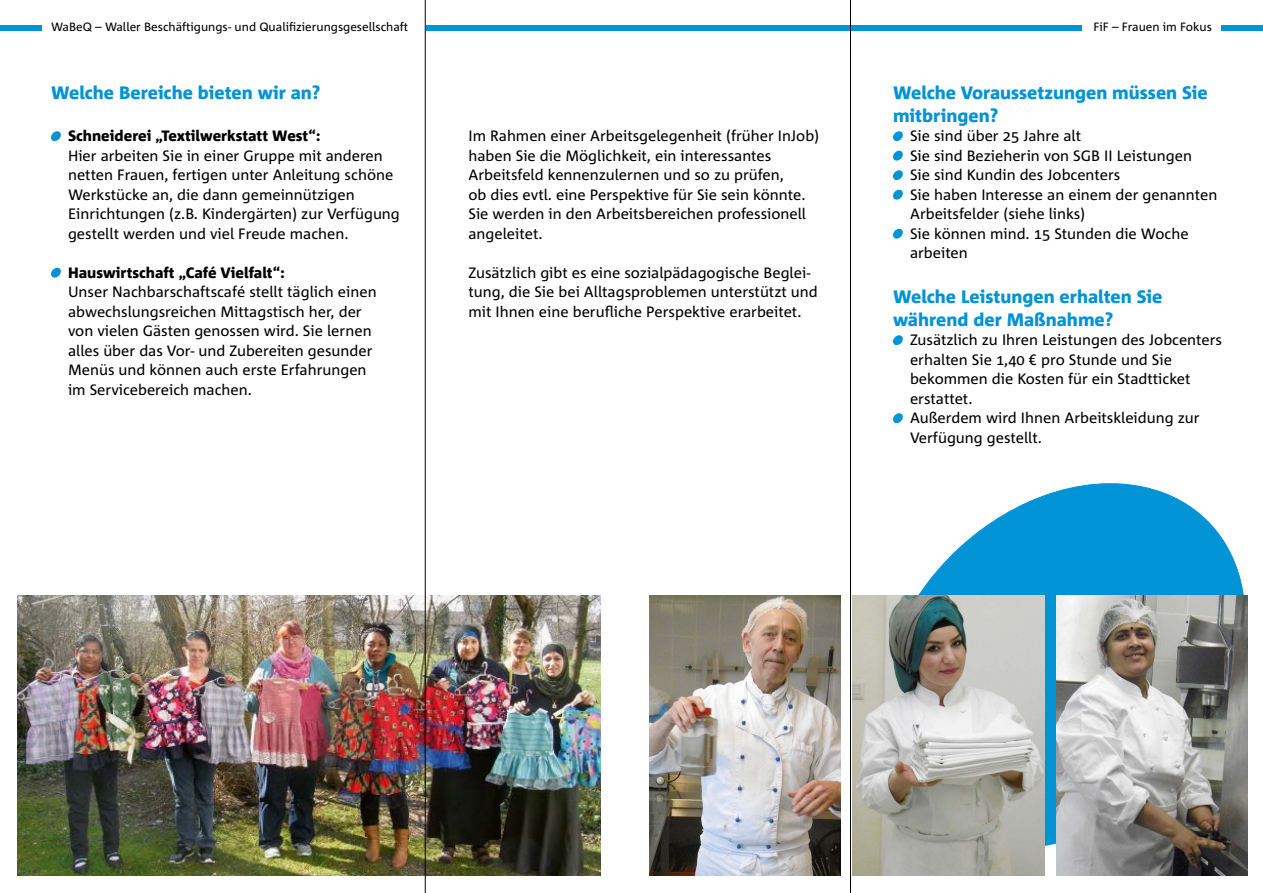
<style>
.page{position:relative;width:1263px;height:893px;background:#fff}
.page>*{position:absolute;margin:0;border:0;box-sizing:border-box;transform-origin:0 0}
.Head_13_Erwachsene{font:800 18px/22.5px "Corpid";color:#0093d6}
.Corpid_10_13_Einzug{font:15px/19.5px "Corpid";color:#000}
.t1{font:12px "Corpid";color:#000}
.s1{font-weight:800}
</style>
<div class="page">
<svg style="left:918px;top:483px;width:326px;height:369px;fill:#0093d6"></svg>
<div style="left:426px;top:25px;width:656px;height:6px;background:#0093d6"></div>
<div style="left:0;top:25px;width:41px;height:6px;background:#0093d6"></div>
<div style="left:1221px;top:25px;width:42px;height:6px;background:#0093d6"></div>
<svg style="left:51px;top:131px;width:10px;height:10px"></svg>
<svg style="left:51px;top:268px;width:10px;height:10px"></svg>
<svg style="left:893px;top:131px;width:10px;height:10px"></svg>
<svg style="left:893px;top:151px;width:10px;height:10px"></svg>
<svg style="left:893px;top:170px;width:10px;height:10px"></svg>
<svg style="left:893px;top:190px;width:10px;height:10px"></svg>
<svg style="left:893px;top:229px;width:10px;height:10px"></svg>
<svg style="left:893px;top:335px;width:10px;height:10px"></svg>
<svg style="left:893px;top:413px;width:10px;height:10px"></svg>
<img style="left:17px;top:595px;width:584px;height:281px">
<img style="left:853px;top:595px;width:191px;height:281px">
<img style="left:1056px;top:595px;width:192px;height:281px">
<img style="left:649px;top:595px;width:192px;height:281px">
<hr style="left:850px;top:0;width:1px;height:893px;background:#000">
<hr style="left:425px;top:0;width:1px;height:893px;background:#000">
<p class="t1" style="left:51px;top:20px;width:359px">WaBeQ – Waller Beschäftigungs- und Qualifizierungsgesellschaft</p>
<p class="t1" style="left:1093px;top:20px;width:120px">FiF – Frauen im Fokus</p>
<p class="Head_13_Erwachsene" style="left:51px;top:82px;width:271px">Welche Bereiche bieten wir an?</p>
<p class="Corpid_10_13_Einzug" style="left:68px;top:126px;width:333px"><span class="s1">Schneiderei „Textilwerkstatt West“:<br></span>Hier arbeiten Sie in einer Gruppe mit anderen netten Frauen, fertigen unter Anleitung schöne Werkstücke an, die dann gemeinnützigen Einrichtungen (z.B. Kindergärten) zur Verfügung gestellt werden und viel Freude machen.</p>
<p class="Corpid_10_13_Einzug" style="left:68px;top:263px;width:310px"><span class="s1">Hauswirtschaft „Café Vielfalt“:<br></span>Unser Nachbarschaftscafé stellt täglich einen abwechslungsreichen Mittagstisch her, der von vielen Gästen genossen wird. Sie lernen alles über das Vor- und Zubereiten gesunder Menüs und können auch erste Erfahrungen im Servicebereich machen.</p>
<p class="Corpid_10_13_Einzug" style="left:468px;top:126px;width:352px">Im Rahmen einer Arbeitsgelegenheit (früher InJob) haben Sie die Möglichkeit, ein interessantes Arbeitsfeld kennenzulernen und so zu prüfen,<br>ob dies evtl. eine Perspektive für Sie sein könnte.</p>
<p class="Corpid_10_13_Einzug" style="left:468px;top:204px;width:339px">Sie werden in den Arbeitsbereichen professionell angeleitet.</p>
<p class="Corpid_10_13_Einzug" style="left:468px;top:263px;width:351px">Zusätzlich gibt es eine sozialpädagogische Beglei&shy;tung, die Sie bei Alltagsproblemen unterstützt und mit Ihnen eine berufliche Perspektive erarbeitet.</p>
<p class="Head_13_Erwachsene" style="left:893px;top:82px;width:316px">Welche Voraussetzungen müssen Sie mitbringen?</p>
<p class="Corpid_10_13_Einzug" style="left:910px;top:126px;width:173px">Sie sind über 25 Jahre alt</p>
<p class="Corpid_10_13_Einzug" style="left:910px;top:146px;width:284px">Sie sind Bezieherin von SGB II Leistungen</p>
<p class="Corpid_10_13_Einzug" style="left:910px;top:165px;width:212px">Sie sind Kundin des Jobcenters</p>
<p class="Corpid_10_13_Einzug" style="left:910px;top:185px;width:309px">Sie haben Interesse an einem der genannten<br>Arbeitsfelder (siehe links)</p>
<p class="Corpid_10_13_Einzug" style="left:910px;top:224px;width:280px">Sie können mind. 15 Stunden die Woche arbeiten</p>
<p class="Head_13_Erwachsene" style="left:893px;top:286px;width:271px">Welche Leistungen erhalten Sie während der Maßnahme?</p>
<p class="Corpid_10_13_Einzug" style="left:910px;top:330px;width:314px">Zusätzlich zu Ihren Leistungen des Jobcenters erhalten Sie 1,40 € pro Stunde und Sie bekommen die Kosten für ein Stadtticket erstattet.</p>
<p class="Corpid_10_13_Einzug" style="left:910px;top:408px;width:291px">Außerdem wird Ihnen Arbeitskleidung zur<br>Verfügung gestellt.</p>
</div>
